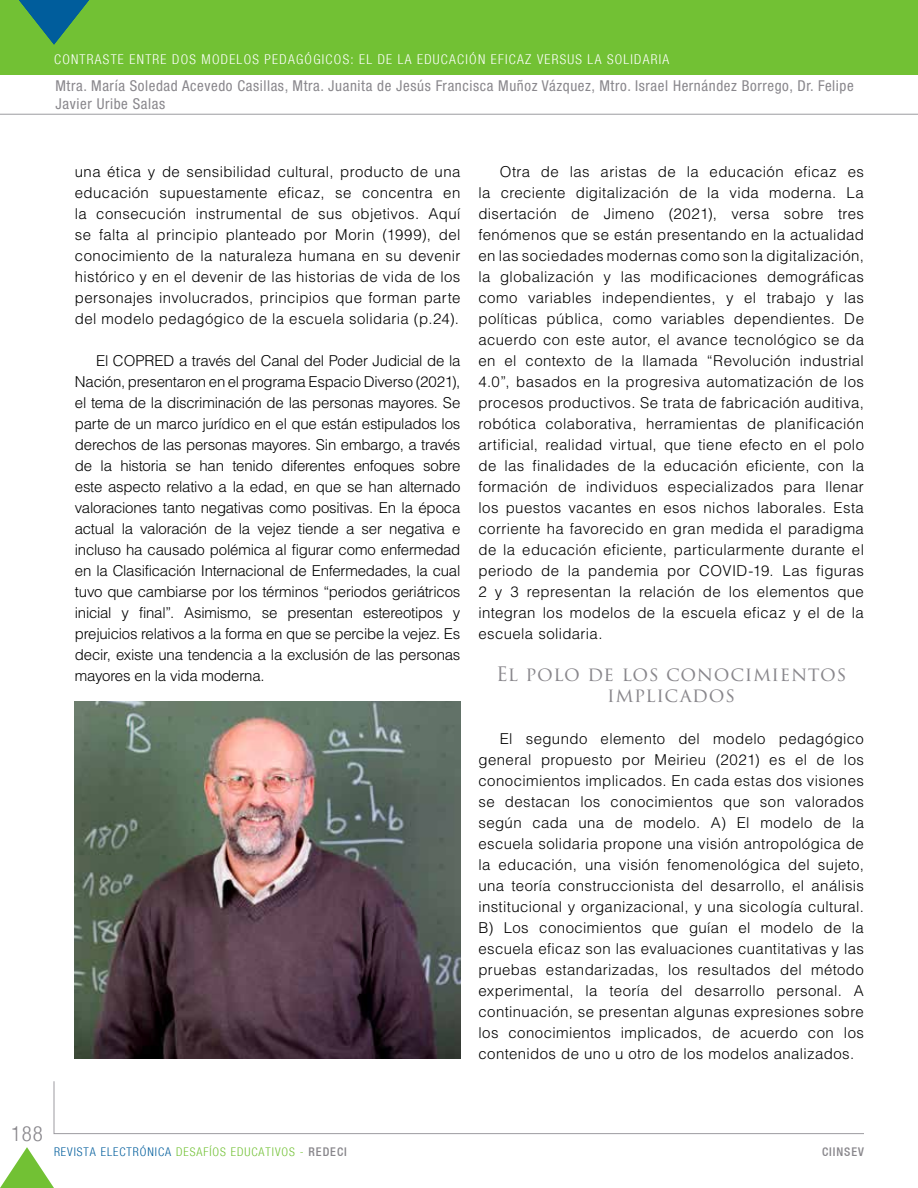
<style>
.page{position:relative;width:918px;height:1188px;background:#fff}
.page>*{position:absolute;margin:0;border:0;box-sizing:border-box;transform-origin:0 0}
.t1{font:300 condensed 21px "Helvetica Neue";color:#89878c}
.t2{font:19.5px/21px "Trajan Pro 3";letter-spacing:.03em;color:#89878c;text-align:center}
.t3{font:300 15px/21px "Helvetica LT Std";letter-spacing:.025em;color:#000;text-align:justify}
.t4{font:condensed 15px/18px "Helvetica Neue LT Std";letter-spacing:.04em;color:#89878c}
.t5{font:300 condensed 13.5px "Helvetica Neue";letter-spacing:.095em;color:#fff}
.t6{font:300 condensed 12px "Helvetica Neue";letter-spacing:.08em;color:#72c134}
.t7{font:500 condensed 12px "Helvetica 67";letter-spacing:.08em;color:#89878c}
.s1{color:#005d9c}
.s2{font-family:"Helvetica 67";font-weight:500;color:#89878c}
</style>
<div class="page">
<img style="left:75px;top:702px;width:385px;height:357px">
<div style="left:0;top:0;width:918px;height:75px;background:#72c134"></div>
<svg style="left:19px;top:0;width:70px;height:45px"></svg>
<hr style="left:0;top:114px;width:918px;height:1px;background:#9c9ba0">
<svg style="left:53px;top:1081px;width:811px;height:53px"></svg>
<svg style="left:0;top:1147px;width:54px;height:41px"></svg>
<p class="t5" style="left:54px;top:52px;width:617px">CONTRASTE ENTRE DOS MODELOS PEDAGÓGICOS: EL DE LA EDUCACIÓN EFICAZ VERSUS LA SOLIDARIA</p>
<p class="t4" style="left:55px;top:77px;width:800px">Mtra. María Soledad Acevedo Casillas, Mtra. Juanita de Jesús Francisca Muñoz Vázquez, Mtro. Israel Hernández Borrego, Dr. Felipe<br>Javier Uribe Salas</p>
<p class="t3" style="left:75px;top:161px;width:387px">una ética y de sensibilidad cultural, producto de una educación supuestamente eficaz, se concentra en la consecución instrumental de sus objetivos. Aquí se falta al principio planteado por Morin (1999), del conocimiento de la naturaleza humana en su devenir histórico y en el devenir de las historias de vida de los personajes involucrados, principios que forman parte del modelo pedagógico de la escuela solidaria (p.24).</p>
<p class="t3" style="left:75px;top:350px;width:387px;text-indent:21px">El COPRED a través del Canal del Poder Judicial de la Nación, presentaron en el programa Espacio Diverso (2021), el tema de la discriminación de las personas mayores. Se parte de un marco jurídico en el que están estipulados los derechos de las personas mayores. Sin embargo, a través de la historia se han tenido diferentes enfoques sobre este aspecto relativo a la edad, en que se han alternado valoraciones tanto negativas como positivas. En la época actual la valoración de la vejez tiende a ser negativa e incluso ha causado polémica al figurar como enfermedad en la Clasificación Internacional de Enfermedades, la cual tuvo que cambiarse por los términos “periodos geriátricos inicial y final”. Asimismo, se presentan estereotipos y prejuicios relativos a la forma en que se percibe la vejez. Es decir, existe una tendencia a la exclusión de las personas mayores en la vida moderna.</p>
<p class="t3" style="left:478px;top:161px;width:387px;text-indent:21px">Otra de las aristas de la educación eficaz es la creciente digitalización de la vida moderna. La disertación de Jimeno (2021), versa sobre tres fenómenos que se están presentando en la actualidad en las sociedades modernas como son la digitalización, la globalización y las modificaciones demográficas como variables independientes, y el trabajo y las políticas pública, como variables dependientes. De acuerdo con este autor, el avance tecnológico se da en el contexto de la llamada “Revolución industrial 4.0”, basados en la progresiva automatización de los procesos productivos. Se trata de fabricación auditiva, robótica colaborativa, herramientas de planificación artificial, realidad virtual, que tiene efecto en el polo de las finalidades de la educación eficiente, con la formación de individuos especializados para llenar los puestos vacantes en esos nichos laborales. Esta corriente ha favorecido en gran medida el paradigma de la educación eficiente, particularmente durante el periodo de la pandemia por COVID-19. Las figuras 2 y 3 representan la relación de los elementos que integran los modelos de la escuela eficaz y el de la escuela solidaria.</p>
<h2 class="t2" style="left:496px;top:664px;width:352px">El polo de los conocimientos implicados</h2>
<p class="t3" style="left:478px;top:728px;width:387px;text-indent:21px">El segundo elemento del modelo pedagógico general propuesto por Meirieu (2021) es el de los conocimientos implicados. En cada estas dos visiones se destacan los conocimientos que son valorados según cada una de modelo. A) El modelo de la escuela solidaria propone una visión antropológica de la educación, una visión fenomenológica del sujeto, una teoría construccionista del desarrollo, el análisis institucional y organizacional, y una sicología cultural.<br>B) Los conocimientos que guían el modelo de la escuela eficaz son las evaluaciones cuantitativas y las pruebas estandarizadas, los resultados del método experimental, la teoría del desarrollo personal. A continuación, se presentan algunas expresiones sobre los conocimientos implicados, de acuerdo con los contenidos de uno u otro de los modelos analizados.</p>
<h1 class="t1" style="left:11px;top:1121px;width:33px">188</h1>
<p class="t6" style="left:54px;top:1145px;width:294px"><span class="s1">REVISTA ELECTRÓNICA</span> DESAFÍOS EDUCATIVOS - <span class="s2">REDECI</span></p>
<p class="t7" style="left:822px;top:1144px;width:43px">CIINSEV</p>
</div>
